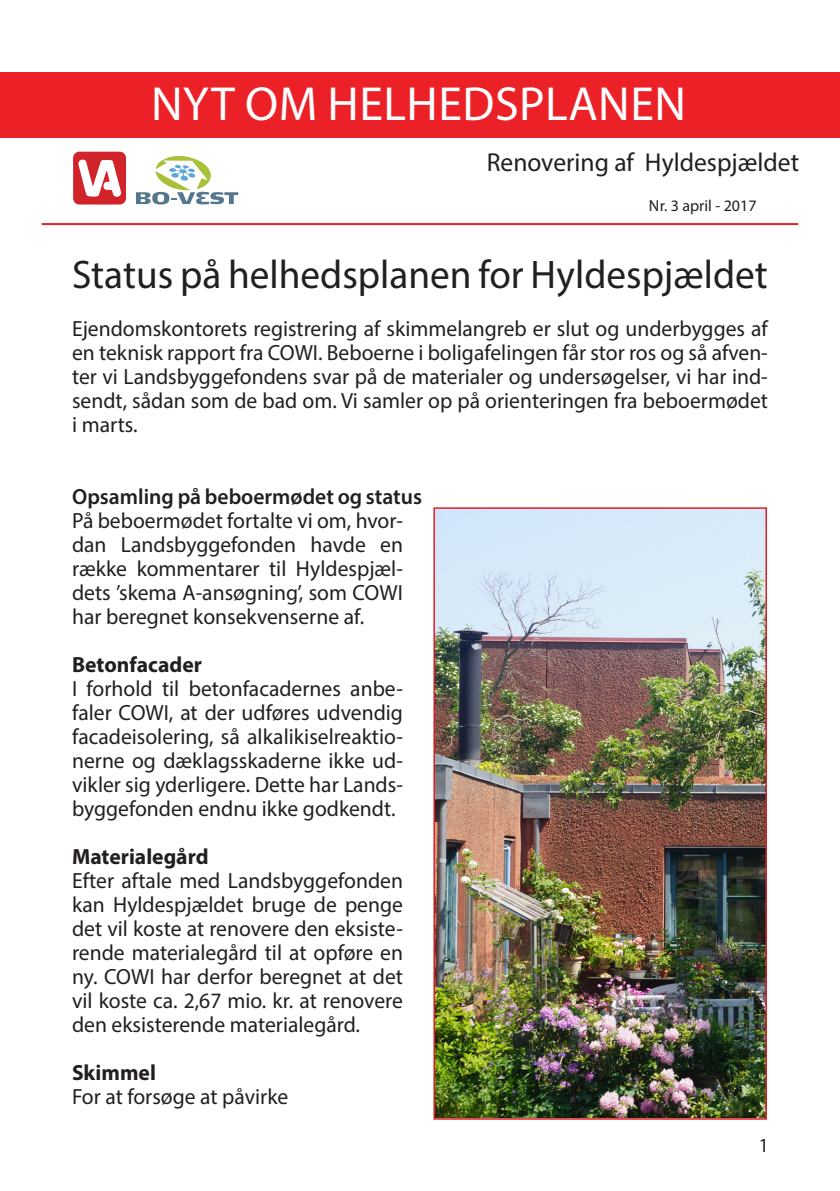
<style>
.page{position:relative;width:840px;height:1191px;background:#fff}
.page>*{position:absolute;margin:0;border:0;box-sizing:border-box;transform-origin:0 0}
.t1{font:48px "Myriad Pro";letter-spacing:.01em;color:#fff}
.Rubrik1{font:40px "Myriad Pro";color:#231f20}
.t2{font:26px "Myriad Pro";color:#231f20}
.Brødtekst{font:22px/24px "Myriad Pro";color:#231f20;text-align:justify}
.Brødtekst-2{font:700 22px "Myriad Pro";color:#231f20}
.Rubrik2{font:600 22px "Myriad Pro";color:#231f20}
.Brødtekst-3{font:20px "Myriad Pro";color:#231f20}
.t3{font:16px "Myriad Pro";color:#231f20}
</style>
<div class="page">
<div style="left:0;top:72px;width:839px;height:65px;background:#ec2127"></div>
<svg style="left:136px;top:156px;width:102px;height:48px"></svg>
<div style="left:73px;top:152px;width:53px;height:52px;background:#d1232a;border-radius:6px"></div>
<svg style="left:78px;top:159px;width:43px;height:38px"></svg>
<hr style="left:42px;top:223px;width:755px;height:2px;background:#ec2127">
<img style="left:436px;top:510px;width:327px;height:606px">
<div style="left:433px;top:507px;width:333px;height:612px;border:2px solid #de1e25"></div>
<h1 class="t1" style="left:151px;top:74px;width:536px">NYT OM HELHEDSPLANEN</h1>
<p class="t2" style="left:486px;top:146px;width:314px">Renovering af Hyldespjældet</p>
<p class="t3" style="left:648px;top:196px;width:109px">Nr. 3 april - 2017</p>
<p class="Rubrik1" style="left:72px;top:250px;width:697px">Status på helhedsplanen for Hyldespjældet</p>
<p class="Brødtekst" style="left:72px;top:316px;width:697px">Ejendomskontorets registrering af skimmelangreb er slut og underbygges af en teknisk rapport fra COWI. Beboerne i boligafelingen får stor ros og så afven&shy;ter vi Landsbyggefondens svar på de materialer og undersøgelser, vi har ind&shy;sendt, sådan som de bad om. Vi samler op på orienteringen fra beboermødet i marts.</p>
<p class="Rubrik2" style="left:72px;top:483px;width:351px">Opsamling på beboermødet og status</p>
<p class="Brødtekst" style="left:72px;top:508px;width:332px">På beboermødet fortalte vi om, hvor&shy;dan Landsbyggefonden havde en række kommentarer til Hyldespjæl&shy;dets ’skema A-ansøgning’, som COWI har beregnet konsekvenserne af.</p>
<p class="Brødtekst-2" style="left:72px;top:650px;width:131px">Betonfacader</p>
<p class="Brødtekst" style="left:72px;top:676px;width:332px">I forhold til betonfacadernes anbe&shy;faler COWI, at der udføres udvendig facadeisolering, så alkalikiselreaktio&shy;nerne og dæklagsskaderne ikke ud&shy;vikler sig yderligere. Dette har Lands&shy;byggefonden endnu ikke godkendt.</p>
<p class="Brødtekst-2" style="left:72px;top:842px;width:138px">Materialegård</p>
<p class="Brødtekst" style="left:72px;top:868px;width:332px">Efter aftale med Landsbyggefonden kan Hyldespjældet bruge de penge det vil koste at renovere den eksiste&shy;rende materialegård til at opføre en ny. COWI har derfor beregnet at det vil koste ca. 2,67 mio. kr. at renovere den eksisterende materialegård.</p>
<p class="Brødtekst-2" style="left:72px;top:1058px;width:85px">Skimmel</p>
<p class="Brødtekst" style="left:72px;top:1084px;width:217px">For at forsøge at påvirke</p>
<p class="Brødtekst-3" style="left:758px;top:1133px;width:12px">1</p>
</div>
